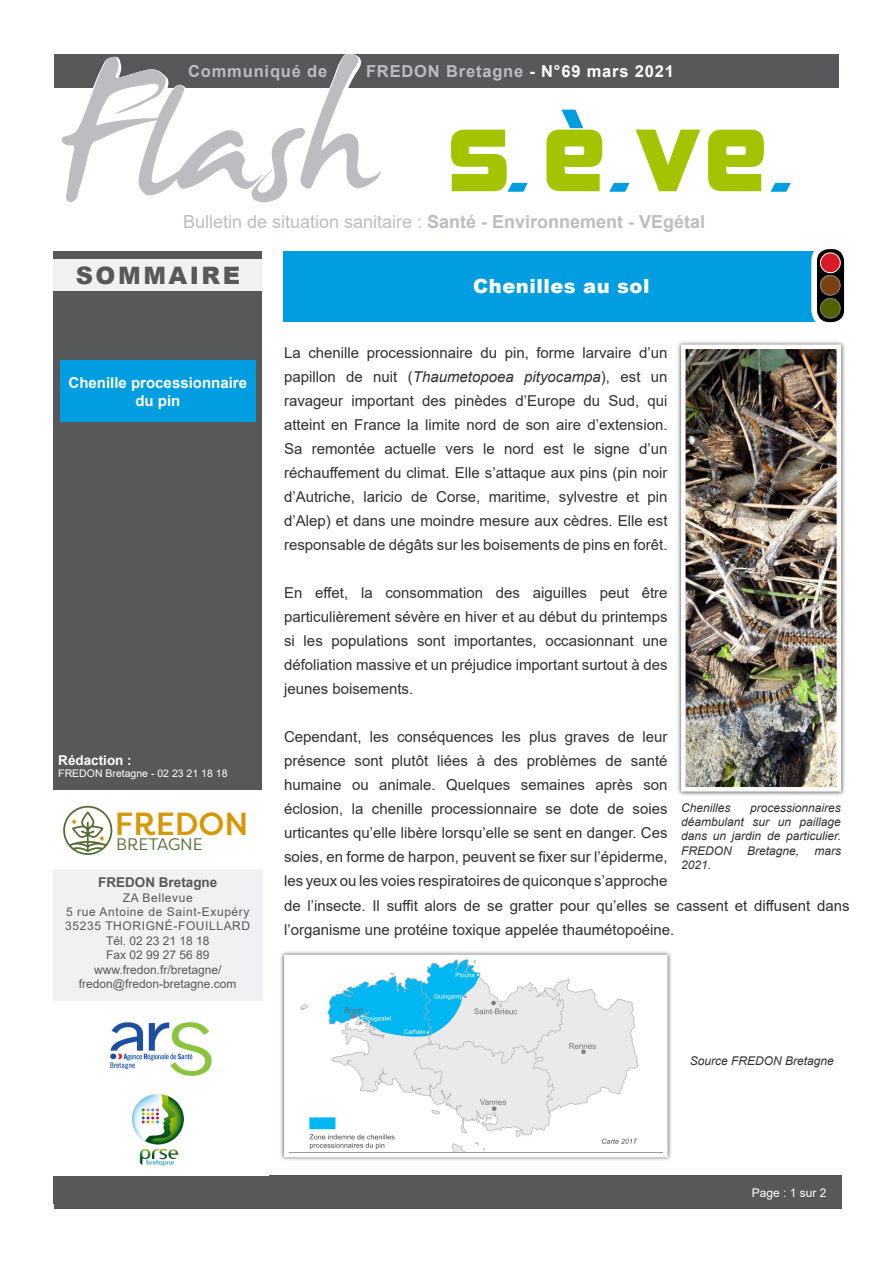
<style>
.page{position:relative;width:893px;height:1263px;background:#fff}
.page>*{position:absolute;margin:0;border:0;box-sizing:border-box;transform-origin:0 0}
.t1{font:500 31.95px "Filson Pro";color:#d69709}
.t2{font:900 24px "Arial";letter-spacing:.105em;color:#57585a}
.t3{font:900 19.5px "Arial";letter-spacing:.025em;color:#fff}
.t4{font:18px "Arial";color:#bcbdc0}
.t5{font:16.65px "Filson Pro";color:#576b35}
.t6{font:700 16.5px "Arial";letter-spacing:.05em;color:#bcbdc0}
.t7{font:15px/24px "Arial";color:#312f30;text-align:justify}
.t8{font:700 15px/18px "Arial";color:#fff;text-align:center}
.t9{font:700 13.5px "Arial";color:#57585a}
.t10{font:700 13.5px "Arial";color:#fff}
.t11{font:italic 12px/14.4px "Arial";color:#312f30;text-align:justify}
.t12{font:12px "Arial";color:#57585a}
.t13{font:12px "Arial";letter-spacing:.05em;color:#57585a}
.t14{font:12px "Arial";color:#fff}
.t15{font:10.5px "Arial";color:#fff}
.s1{color:#fff}
.s2{font-weight:700}
.s3{font-style:italic}
</style>
<div class="page">
<div style="left:54px;top:251px;width:208px;height:952px;background:#57585a"></div>
<div style="left:53px;top:864px;width:210px;height:137px;background:#f0f1f2"></div>
<div style="left:284px;top:251px;width:555px;height:70px;background:#009ee0"></div>
<div style="left:54px;top:259px;width:208px;height:32px;background:#f0f1f2"></div>
<div style="left:54px;top:1176px;width:787px;height:33px;background:#57585a"></div>
<div style="left:54px;top:54px;width:785px;height:33px;background:#57585a"></div>
<svg style="left:62px;top:54px;width:320px;height:149px"></svg>
<svg style="left:451px;top:110px;width:313px;height:82px"></svg>
<svg style="left:770px;top:183px;width:21px;height:9px"></svg>
<div style="left:43px;top:790px;width:235px;height:79px;background:#fff"></div>
<svg style="left:63px;top:806px;width:49px;height:49px"></svg>
<div style="left:35px;top:1001px;width:234px;height:175px;background:#fff"></div>
<img style="left:111px;top:1023px;width:100px;height:52px">
<img style="left:132px;top:1095px;width:51px;height:71px">
<div style="left:60px;top:360px;width:196px;height:62px;background:#009ee0"></div>
<div style="left:816px;top:243px;width:38px;height:85px;border:11px solid #fff;border-radius:12px"></div>
<div style="left:811px;top:243px;width:39px;height:85px;border:11px solid #fff;border-radius:12px"></div>
<div style="left:817px;top:249px;width:27px;height:73px;background:#000;border-radius:12px"></div>
<div style="left:820px;top:275px;width:20px;height:20px;background:#fff;opacity:.75"></div>
<svg style="left:821px;top:276px;width:19px;height:19px"></svg>
<div style="left:820px;top:275px;width:20px;height:20px;border:1px solid #fff;border-radius:50%"></div>
<svg style="left:820px;top:298px;width:20px;height:20px"></svg>
<div style="left:820px;top:298px;width:21px;height:21px;border:1px solid #fff;border-radius:50%"></div>
<div style="left:820px;top:253px;width:20px;height:20px;background:#da1a27;border-radius:50%"></div>
<div style="left:820px;top:253px;width:21px;height:20px;border:1px solid #fff;border-radius:50%"></div>
<div style="left:676px;top:340px;width:169px;height:456px;background:#231f20;opacity:.75"></div>
<img style="left:686px;top:350px;width:150px;height:436px">
<div style="left:681px;top:345px;width:160px;height:446px;border:4px solid #fff"></div>
<div style="left:279px;top:950px;width:393px;height:212px;background:#231f20;opacity:.75"></div>
<img style="left:289px;top:960px;width:374px;height:191px">
<div style="left:284px;top:955px;width:384px;height:202px;border:4px solid #fff"></div>
<p class="t6" style="left:188px;top:59px;width:141px">Communiqué de</p>
<p class="t6" style="left:366px;top:59px;width:310px">FREDON Bretagne <span class="s1">- N°69 mars 2021</span></p>
<p class="t4" style="left:183px;top:210px;width:524px">Bulletin de situation sanitaire : <span class="s2">Santé - Environnement - VEgétal</span></p>
<p class="t2" style="left:76px;top:258px;width:166px">SOMMAIRE</p>
<p class="t3" style="left:473px;top:272px;width:178px">Chenilles au sol</p>
<p class="t7" style="left:284px;top:341px;width:385px">La chenille processionnaire du pin, forme larvaire d’un papillon de nuit (<span class="s3">Thaumetopoea pityocampa</span>), est un ravageur important des pinèdes d’Europe du Sud, qui atteint en France la limite nord de son aire d’extension.<br>Sa remontée actuelle vers le nord est le signe d’un réchauffement du climat. Elle s’attaque aux pins (pin noir d’Autriche, laricio de Corse, maritime, sylvestre et pin d’Alep) et dans une moindre mesure aux cèdres. Elle est responsable de dégâts sur les boisements de pins en forêt.</p>
<p class="t7" style="left:284px;top:581px;width:385px">En effet, la consommation des aiguilles peut être particulièrement sévère en hiver et au début du printemps si les populations sont importantes, occasionnant une défoliation massive et un préjudice important surtout à des jeunes boisements.</p>
<p class="t7" style="left:284px;top:725px;width:385px">Cependant, les conséquences les plus graves de leur présence sont plutôt liées à des problèmes de santé humaine ou animale. Quelques semaines après son éclosion, la chenille processionnaire se dote de soies urticantes qu’elle libère lorsqu’elle se sent en danger. Ces soies, en forme de harpon, peuvent se fixer sur l’épiderme,</p>
<p class="t8" style="left:69px;top:374px;width:180px">Chenille processionnaire du pin</p>
<p class="t10" style="left:58px;top:750px;width:75px">Rédaction :</p>
<p class="t15" style="left:58px;top:766px;width:171px">FREDON Bretagne - 02 23 21 18 18</p>
<p class="t1" style="left:115px;top:801px;width:135px">FREDON</p>
<p class="t5" style="left:116px;top:833px;width:88px">BRETAGNE</p>
<p class="t11" style="left:681px;top:800px;width:51px">Chenilles</p>
<p class="t11" style="left:681px;top:800px;width:161px;text-indent:69px">processionnaires déambulant sur un paillage dans un jardin de particulier.<br>FREDON</p>
<p class="t11" style="left:747px;top:843px;width:54px">Bretagne,</p>
<p class="t11" style="left:814px;top:843px;width:28px">mars</p>
<p class="t11" style="left:681px;top:858px;width:32px">2021.</p>
<p class="t7" style="left:284px;top:893px;width:567px">de l’insecte. Il suffit alors de se gratter pour qu’elles se cassent et diffusent dans l’organisme une protéine toxique appelée thaumétopoéine.</p>
<p class="t9" style="left:98px;top:873px;width:121px">FREDON Bretagne</p>
<p class="t7" style="left:284px;top:869px;width:385px">les yeux ou les voies respiratoires de quiconque s’approche</p>
<p class="t13" style="left:123px;top:889px;width:72px">ZA Bellevue</p>
<p class="t13" style="left:66px;top:903px;width:185px">5 rue Antoine de Saint-Exupéry</p>
<p class="t13" style="left:65px;top:918px;width:186px">35235 THORIGNÉ-FOUILLARD</p>
<p class="t12" style="left:106px;top:932px;width:105px">Tél. 02 23 21 18 18</p>
<p class="t12" style="left:106px;top:947px;width:105px">Fax 02 99 27 56 89</p>
<p class="t12" style="left:94px;top:961px;width:129px">www.fredon.fr/bretagne/</p>
<p class="t12" style="left:79px;top:975px;width:159px">fredon@fredon-bretagne.com</p>
<p class="t11" style="left:690px;top:1053px;width:146px">Source FREDON Bretagne</p>
<p class="t14" style="left:752px;top:1184px;width:76px">Page : 1 sur 2</p>
</div>
